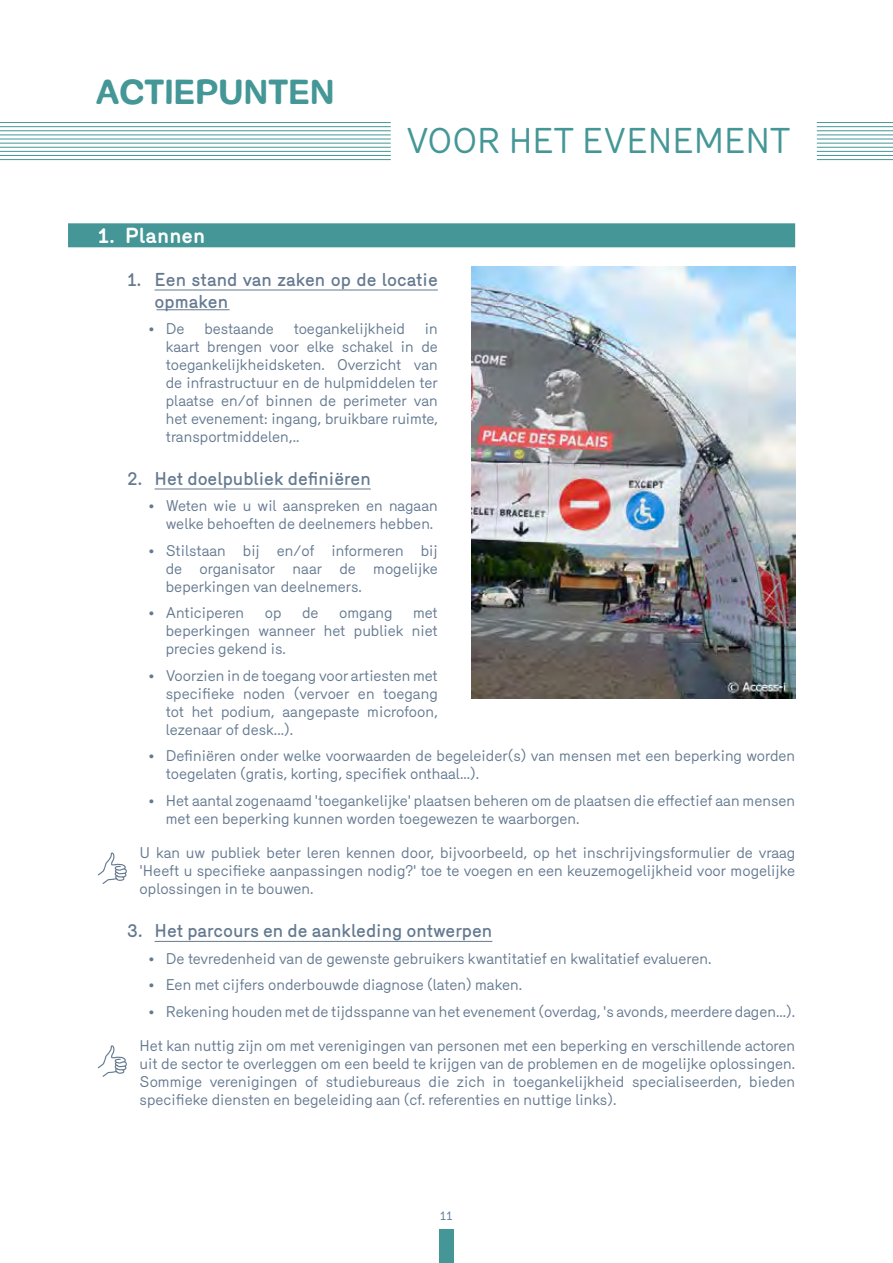
<style>
.page{position:relative;width:893px;height:1263px;background:#fff}
.page>*{position:absolute;margin:0;border:0;box-sizing:border-box;transform-origin:0 0}
.t1{font:700 36px "Mija";color:#449796}
.t2{font:34.5px "Merkury";color:#449796}
.t3{font:700 21px "Merkury";color:#fff}
.t4{font:500 18px/21.6px "Merkury";color:#647990}
.t5{font:15px/18px "Merkury";color:#647990;text-align:justify}
.t6{font:12px "Merkury";color:#647990}
</style>
<div class="page">
<div style="left:439px;top:1229px;width:15px;height:34px;background:#449796"></div>
<div style="left:68px;top:223px;width:727px;height:24px;background:#449796"></div>
<hr style="left:155px;top:290px;width:283px;height:1px;background:#647990">
<hr style="left:155px;top:489px;width:216px;height:1px;background:#647990">
<hr style="left:155px;top:941px;width:337px;height:1px;background:#647990">
<svg style="left:98px;top:852px;width:29px;height:32px"></svg>
<svg style="left:98px;top:1045px;width:29px;height:32px"></svg>
<img style="left:472px;top:267px;width:324px;height:431px">
<hr style="left:0;top:122px;width:391px;height:1px;background:#449796">
<hr style="left:817px;top:122px;width:76px;height:1px;background:#449796">
<hr style="left:0;top:126px;width:391px;height:1px;background:#449796">
<hr style="left:817px;top:126px;width:76px;height:1px;background:#449796">
<hr style="left:0;top:131px;width:391px;height:1px;background:#449796">
<hr style="left:817px;top:131px;width:76px;height:1px;background:#449796">
<hr style="left:0;top:135px;width:391px;height:1px;background:#449796">
<hr style="left:817px;top:135px;width:76px;height:1px;background:#449796">
<hr style="left:0;top:139px;width:391px;height:1px;background:#449796">
<hr style="left:817px;top:139px;width:76px;height:1px;background:#449796">
<hr style="left:0;top:143px;width:391px;height:1px;background:#449796">
<hr style="left:817px;top:143px;width:76px;height:1px;background:#449796">
<hr style="left:0;top:147px;width:391px;height:1px;background:#449796">
<hr style="left:817px;top:147px;width:76px;height:1px;background:#449796">
<hr style="left:0;top:151px;width:391px;height:1px;background:#449796">
<hr style="left:817px;top:151px;width:76px;height:1px;background:#449796">
<hr style="left:0;top:155px;width:391px;height:1px;background:#449796">
<hr style="left:817px;top:155px;width:76px;height:1px;background:#449796">
<hr style="left:0;top:159px;width:391px;height:1px;background:#449796">
<hr style="left:817px;top:159px;width:76px;height:1px;background:#449796">
<hr style="left:156px;top:309px;width:74px;height:1px;background:#647990">
<h1 class="t1" style="left:96px;top:72px;width:240px">ACTIEPUNTEN</h1>
<h2 class="t2" style="left:406px;top:115px;width:386px">VOOR HET EVENEMENT</h2>
<h3 class="t3" style="left:98px;top:220px;width:109px">1. Plannen</h3>
<p class="t4" style="left:155px;top:267px;width:285px;text-indent:-27px">1. Een stand van zaken op de locatie opmaken</p>
<p class="t5" style="left:149px;top:318px;width:37px">• De</p>
<p class="t5" style="left:204px;top:318px;width:71px">bestaande</p>
<p class="t5" style="left:294px;top:318px;width:113px">toegankelijkheid</p>
<p class="t5" style="left:166px;top:318px;width:274px;text-indent:259px">in kaart brengen voor elke schakel in de toegankelijkheidsketen. Overzicht van de infrastructuur en de hulpmiddelen ter plaatse en/of binnen de perimeter van het evenement: ingang, bruikbare ruimte, transportmiddelen,..</p>
<p class="t4" style="left:128px;top:466px;width:245px">2. Het doelpubliek definiëren</p>
<p class="t5" style="left:166px;top:496px;width:273px;text-indent:-17px">• Weten wie u wil aanspreken en nagaan welke behoeften de deelnemers hebben.</p>
<p class="t5" style="left:166px;top:540px;width:273px;text-indent:-17px">• Stilstaan bij en/of informeren bij de organisator naar de mogelijke beperkingen van deelnemers.</p>
<p class="t5" style="left:149px;top:603px;width:97px">• Anticiperen</p>
<p class="t5" style="left:265px;top:603px;width:18px">op</p>
<p class="t5" style="left:302px;top:603px;width:18px">de</p>
<p class="t5" style="left:339px;top:603px;width:55px">omgang</p>
<p class="t5" style="left:166px;top:603px;width:273px;text-indent:247px">met beperkingen wanneer het publiek niet precies gekend is.</p>
<p class="t5" style="left:166px;top:665px;width:273px;text-indent:-17px">• Voorzien in de toegang voor artiesten met specifieke noden (vervoer en toegang tot het podium, aangepaste microfoon, lezenaar of desk...).</p>
<p class="t5" style="left:166px;top:746px;width:631px;text-indent:-17px">• Definiëren onder welke voorwaarden de begeleider(s) van mensen met een beperking worden toegelaten (gratis, korting, specifiek onthaal...).</p>
<p class="t5" style="left:166px;top:790px;width:631px;text-indent:-17px">• Het aantal zogenaamd 'toegankelijke' plaatsen beheren om de plaatsen die effectief aan mensen met een beperking kunnen worden toegewezen te waarborgen.</p>
<p class="t5" style="left:140px;top:843px;width:657px">U kan uw publiek beter leren kennen door, bijvoorbeeld, op het inschrijvingsformulier de vraag 'Heeft u specifieke aanpassingen nodig?' toe te voegen en een keuzemogelijkheid voor mogelijke oplossingen in te bouwen.</p>
<p class="t4" style="left:128px;top:918px;width:366px">3. Het parcours en de aankleding ontwerpen</p>
<p class="t5" style="left:149px;top:948px;width:564px">• De tevredenheid van de gewenste gebruikers kwantitatief en kwalitatief evalueren.</p>
<p class="t5" style="left:149px;top:975px;width:375px">• Een met cijfers onderbouwde diagnose (laten) maken.</p>
<p class="t5" style="left:149px;top:1001px;width:648px">• Rekening houden met de tijdsspanne van het evenement (overdag, 's avonds, meerdere dagen...).</p>
<p class="t5" style="left:140px;top:1036px;width:657px">Het kan nuttig zijn om met verenigingen van personen met een beperking en verschillende actoren uit de sector te overleggen om een beeld te krijgen van de problemen en de mogelijke oplossingen.<br>Sommige verenigingen of studiebureaus die zich in toegankelijkheid specialiseerden, bieden specifieke diensten en begeleiding aan (cf. referenties en nuttige links).</p>
<p class="t6" style="left:440px;top:1206px;width:14px">11</p>
</div>
